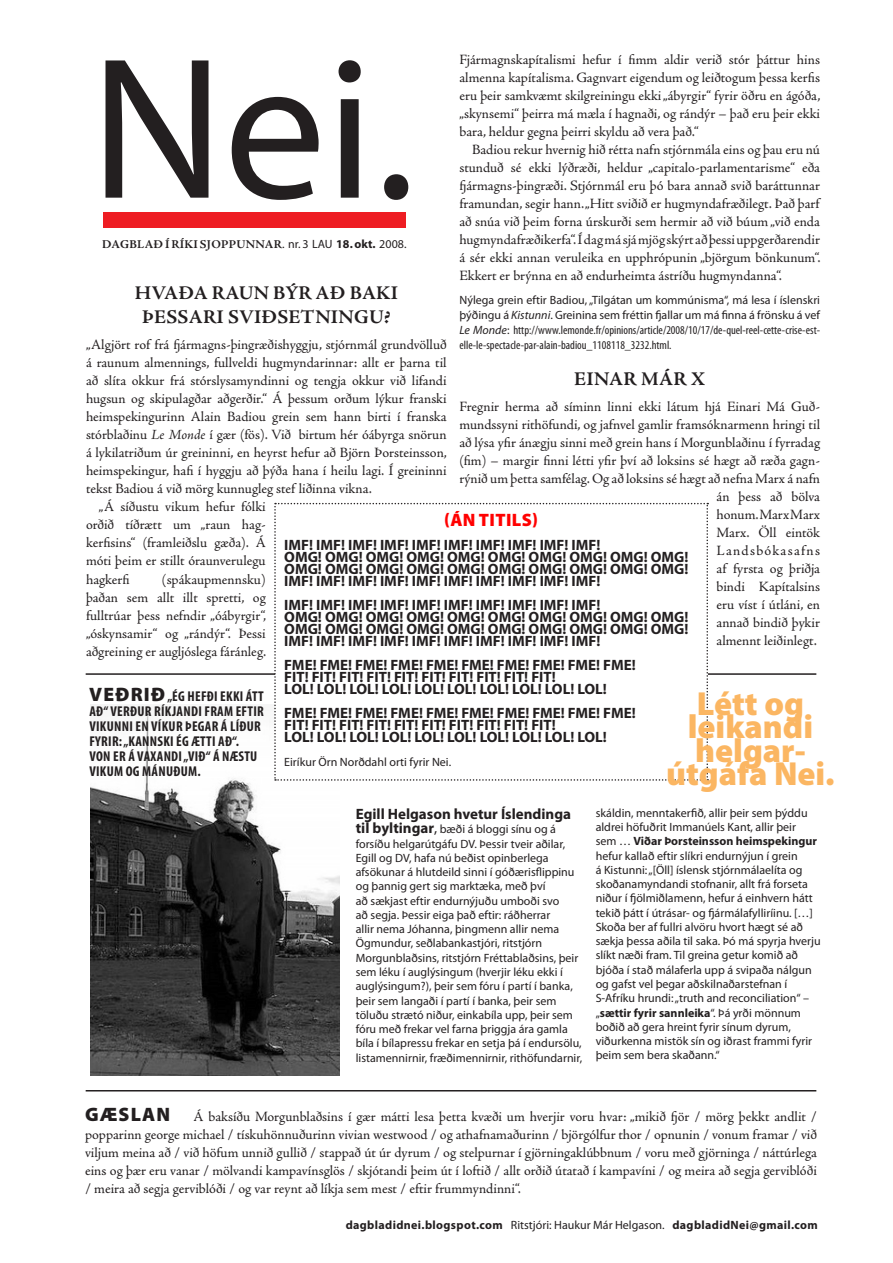
<style>
.page{position:relative;width:893px;height:1263px;background:#fff}
.page>*{position:absolute;margin:0;border:0;box-sizing:border-box;transform-origin:0 0}
.t1{font:203.55px "Myriad Pro";color:#231f20}
.t2{font:900 33.45px "Myriad Pro";color:#fbb662}
.Titill{font:700 19.5px/24px "Adobe Jenson Pro";letter-spacing:.015em;color:#231f20;text-align:center}
.KREPPUTJÚTTIÐ_T{font:900 18px "Myriad Pro";letter-spacing:.02em;color:#f00}
.Lítið_bil{font:700 15px "Myriad Pro";color:#231f20}
.Lítið_bil-2{font:700 15px "Myriad Pro";letter-spacing:-.02em;color:#231f20}
.Hinir{font:700 15px "Myriad Pro";color:#231f20}
.M1{font:14.25px/18px "Adobe Jenson Pro";color:#231f20;text-align:justify}
.M2{font:14.25px/18px "Adobe Jenson Pro";color:#231f20;text-align:justify}
.t3{font:700 condensed 14.25px/15px "Myriad Pro";letter-spacing:.02em;color:#231f20}
.Hinir-2{font:12px/14.2px "Myriad Pro";color:#231f20}
.M2-2{font:condensed 12px/15px "Myriad Pro";color:#231f20;text-align:justify}
.t4{font:700 12px "Myriad Pro";letter-spacing:.03em;color:#231f20}
.t5{font:700 12px "Adobe Jenson Pro";letter-spacing:.02em;color:#231f20}
.M1-2{font:12px "Myriad Pro";color:#231f20}
.s1{font-stretch:normal}
.s2{font-style:italic;font-stretch:normal}
.s3{font-family:"Myriad Pro";font-weight:400}
.s4{font-family:"Myriad Pro"}
.s5{font-style:italic}
.s6{font-weight:900;font-stretch:normal;font-size:19.5px}
.s7{font-weight:700;font-size:15px}
.s8{font-size:15px}
.s9{font-weight:700}
.s10{font-family:"Myriad Pro";font-weight:900;font-size:19.5px}
.s11{font-weight:400}
</style>
<div class="page">
<img style="left:91px;top:704px;width:249px;height:371px">
<div style="left:103px;top:212px;width:303px;height:16px;background:#ee1d23"></div>
<hr style="left:86px;top:673px;width:730px;height:2px;background:#231f20">
<hr style="left:86px;top:1090px;width:730px;height:1px;background:#231f20">
<svg style="left:274px;top:503px;width:434px;height:278px"></svg>
<p class="M2" style="left:459px;top:51px;width:363px">Fjármagnskapítalismi hefur í fimm aldir verið stór þáttur hins almenna kapítalisma. Gagnvart eigendum og leiðtogum þessa kerfis eru þeir samkvæmt skilgreiningu ekki „ábyrgir“ fyrir öðru en ágóða, „skynsemi“ þeirra má mæla í hagnaði, og rándýr – það eru þeir ekki bara, heldur gegna þeirri skyldu að vera það.“</p>
<p class="M2" style="left:459px;top:141px;width:363px;text-indent:13px">Badiou rekur hvernig hið rétta nafn stjórnmála eins og þau eru nú stunduð sé ekki lýðræði, heldur „capitalo-parlamentarisme“ eða fjármagns-þingræði. Stjórnmál eru þó bara annað svið baráttunnar framundan, segir hann. „Hitt sviðið er hugmyndafræðilegt. Það þarf að snúa við þeim forna úrskurði sem hermir að við búum „við enda hugmyndafræðikerfa“. Í dag má sjá mjög skýrt að þessi uppgerðarendir á sér ekki annan veruleika en upphrópunin „björgum bönkunum“.<br>Ekkert er brýnna en að endurheimta ástríðu hugmyndanna“.</p>
<p class="M2-2" style="left:459px;top:292px;width:362px"><span class="s1">Nýlega grein eftir Badiou, „Tilgátan um kommúnisma“, má lesa í íslenskri þýðingu á</span> <span class="s2">Kistunni</span><span class="s1">. Greinina sem fréttin fjallar um má finna á frönsku á vef </span><span class="s2">Le Monde</span><span class="s1">:</span> http://www.lemonde.fr/opinions/article/2008/10/17/de-quel-reel-cette-crise-est&shy;elle-le-spectacle-par-alain-badiou_1108118_3232.html.</p>
<p class="Titill" style="left:574px;top:367px;width:36px">EINAR</p>
<p class="Titill" style="left:641px;top:367px;width:66px">MÁR X</p>
<p class="M1" style="left:459px;top:398px;width:362px;text-align:right">Fregnir herma að síminn linni ekki látum hjá Einari Má Guð&shy;mundssyni rithöfundi, og jafnvel gamlir framsóknarmenn hringi til að lýsa yfir ánægju sinni með grein hans í Morgunblaðinu í fyrradag (fim) – margir finni létti yfir því að loksins sé hægt að ræða gagn&shy;rýnið um þetta samfélag. Og að loksins sé hægt að nefna Marx á nafn án þess að bölva<br>honum. Marx Marx<br>Marx. Öll eintök<br>Landsbókasafns<br>af fyrsta og þriðja<br>bindi Kapítalsins<br>eru víst í útláni, en<br>annað bindið þykir<br>almennt leiðinlegt.</p>
<p class="t1" style="left:90px;top:4px;width:327px">Nei.</p>
<p class="t5" style="left:102px;top:237px;width:306px">DAGBLAÐ Í RÍKI SJOPPUNNAR<span class="s3">. nr. 3 LAU</span> <span class="s4">18. okt.</span> <span class="s3">2008.</span></p>
<p class="Titill" style="left:135px;top:281px;width:265px">HVAÐA RAUN BÝR AÐ BAKI<br>ÞESSARI SVIÐSETNINGU?</p>
<p class="M1" style="left:86px;top:336px;width:363px">„Algjört rof frá fjármagns-þingræðishyggju, stjórnmál grundvölluð á raunum almennings, fullveldi hugmyndarinnar: allt er þarna til að slíta okkur frá stórslysamyndinni og tengja okkur við lifandi hugsun og skipulagðar aðgerðir.“ Á þessum orðum lýkur franski heimspekingurinn Alain Badiou grein sem hann birti í franska stórblaðinu <span class="s5">Le Monde</span> í gær (fös). Við birtum hér óábyrga snörun á lykilatriðum úr greininni, en heyrst hefur að Björn Þorsteinsson, heimspekingur, hafi í hyggju að þýða hana í heilu lagi. Í greininni tekst Badiou á við mörg kunnugleg stef liðinna vikna.</p>
<p class="M2" style="left:86px;top:498px;width:181px;text-indent:13px">„Á síðustu vikum hefur fólki orðið tíðrætt um „raun hag&shy;kerfisins“ (framleiðslu gæða). Á móti þeim er stillt óraunverulegu hagkerfi</p>
<p class="KREPPUTJÚTTIÐ_T" style="left:444px;top:508px;width:95px">(ÁN TITILS)</p>
<p class="Lítið_bil" style="left:284px;top:535px;width:318px">IMF! IMF! IMF! IMF! IMF! IMF! IMF! IMF! IMF! IMF!</p>
<p class="Lítið_bil" style="left:284px;top:547px;width:406px">OMG! OMG! OMG! OMG! OMG! OMG! OMG! OMG! OMG! OMG!</p>
<p class="Lítið_bil" style="left:284px;top:559px;width:406px">OMG! OMG! OMG! OMG! OMG! OMG! OMG! OMG! OMG! OMG!</p>
<p class="Lítið_bil" style="left:284px;top:571px;width:318px">IMF! IMF! IMF! IMF! IMF! IMF! IMF! IMF! IMF! IMF!</p>
<p class="Lítið_bil" style="left:284px;top:595px;width:318px">IMF! IMF! IMF! IMF! IMF! IMF! IMF! IMF! IMF! IMF!</p>
<p class="Lítið_bil" style="left:284px;top:607px;width:406px">OMG! OMG! OMG! OMG! OMG! OMG! OMG! OMG! OMG! OMG!</p>
<p class="Lítið_bil" style="left:284px;top:619px;width:406px">OMG! OMG! OMG! OMG! OMG! OMG! OMG! OMG! OMG! OMG!</p>
<p class="Lítið_bil" style="left:284px;top:631px;width:318px">IMF! IMF! IMF! IMF! IMF! IMF! IMF! IMF! IMF! IMF!</p>
<p class="Lítið_bil" style="left:284px;top:655px;width:353px">FME! FME! FME! FME! FME! FME! FME! FME! FME! FME!</p>
<p class="Lítið_bil" style="left:284px;top:667px;width:273px">FIT! FIT! FIT! FIT! FIT! FIT! FIT! FIT! FIT! FIT!</p>
<p class="Lítið_bil-2" style="left:284px;top:679px;width:324px">LOL! LOL! LOL! LOL! LOL! LOL! LOL! LOL! LOL! LOL!</p>
<p class="Lítið_bil" style="left:284px;top:703px;width:353px">FME! FME! FME! FME! FME! FME! FME! FME! FME! FME!</p>
<p class="Lítið_bil" style="left:284px;top:715px;width:273px">FIT! FIT! FIT! FIT! FIT! FIT! FIT! FIT! FIT! FIT!</p>
<p class="Lítið_bil-2" style="left:284px;top:727px;width:324px">LOL! LOL! LOL! LOL! LOL! LOL! LOL! LOL! LOL! LOL!</p>
<p class="M1-2" style="left:284px;top:755px;width:168px">Eiríkur Örn Norðdahl orti fyrir Nei.</p>
<p class="M2" style="left:86px;top:570px;width:182px;text-indent:76px">(spákaupmennsku) þaðan sem allt illt spretti, og fulltrúar þess nefndir „óábyrgir“, „óskynsamir“ og „rándýr“. Þessi aðgreining er augljóslega fáránleg.</p>
<p class="t3" style="left:89px;top:688px;width:176px"><span class="s6">VEÐRIÐ</span> „ÉG HEFÐI EKKI ÁTT<br>AÐ“ VERÐUR RÍKJANDI FRAM EFTIR<br>VIKUNNI EN VÍKUR ÞEGAR Á LÍÐUR<br>FYRIR: „KANNSKI ÉG ÆTTI AÐ“.<br>VON ER Á VAXANDI „VIÐ“ Á NÆSTU<br>VIKUM OG MÁNUÐUM.</p>
<p class="t2" style="left:697px;top:682px;width:109px">Létt og</p>
<p class="t2" style="left:688px;top:705px;width:127px">leikandi</p>
<p class="t2" style="left:695px;top:728px;width:112px">helgar-</p>
<p class="t2" style="left:666px;top:751px;width:170px">útgáfa Nei.</p>
<p class="Hinir" style="left:356px;top:804px;width:217px">Egill Helgason hvetur Íslendinga</p>
<p class="Hinir-2" style="left:356px;top:822px;width:228px"><span class="s7">til byltingar</span><span class="s8">,</span> bæði á bloggi sínu og á forsíðu helgarútgáfu DV. Þessir tveir aðilar, Egill og DV, hafa nú beðist opinberlega afsökunar á hlutdeild sinni í góðærisflippinu og þannig gert sig marktæka, með því<br>að sækjast eftir endurnýjuðu umboði svo<br>að segja. Þessir eiga það eftir: ráðherrar<br>allir nema Jóhanna, þingmenn allir nema Ögmundur, seðlabankastjóri, ritstjórn Morgunblaðsins, ritstjórn Fréttablaðsins, þeir sem léku í auglýsingum (hverjir léku ekki í auglýsingum?), þeir sem fóru í partí í banka, þeir sem langaði í partí í banka, þeir sem töluðu strætó niður, einkabíla upp, þeir sem fóru með frekar vel farna þriggja ára gamla bíla í bílapressu frekar en setja þá í endursölu, listamennirnir, fræðimennirnir, rithöfundarnir,</p>
<p class="Hinir-2" style="left:596px;top:806px;width:226px">skáldin, menntakerfið, allir þeir sem þýddu aldrei höfuðrit Immanúels Kant, allir þeir<br>sem … <span class="s9">Viðar Þorsteinsson heimspekingur </span>hefur kallað eftir slíkri endurnýjun í grein<br>á Kistunni: „[Öll] íslensk stjórnmálaelíta og skoðanamyndandi stofnanir, allt frá forseta niður í fjölmiðlamenn, hefur á einhvern hátt tekið þátt í útrásar- og fjármálafylliríinu. […] Skoða ber af fullri alvöru hvort hægt sé að sækja þessa aðila til saka. Þó má spyrja hverju slíkt næði fram. Til greina getur komið að bjóða í stað málaferla upp á svipaða nálgun og gafst vel þegar aðskilnaðarstefnan í S-Afríku hrundi: „truth and reconciliation“ – „<span class="s9">sættir fyrir sannleika</span>“. Þá yrði mönnum boðið að gera hreint fyrir sínum dyrum, viðurkenna mistök sín og iðrast frammi fyrir þeim sem bera skaðann.“</p>
<p class="M1" style="left:85px;top:1107px;width:734px"><span class="s10">GÆSLAN</span> Á baksíðu Morgunblaðsins í gær mátti lesa þetta kvæði um hverjir voru hvar: „mikið fjör / mörg þekkt andlit / popparinn george michael / tískuhönnuðurinn vivian westwood / og athafnamaðurinn / björgólfur thor / opnunin / vonum framar / við viljum meina að / við höfum unnið gullið / stappað út úr dyrum / og stelpurnar í gjörningaklúbbnum / voru með gjörninga / náttúrlega eins og þær eru vanar / mölvandi kampavínsglös / skjótandi þeim út í loftið / allt orðið útatað í kampavíni / og meira að segja gerviblóði / meira að segja gerviblóði / og var reynt að líkja sem mest / eftir frummyndinni“.</p>
<p class="t4" style="left:346px;top:1217px;width:474px">dagbladidnei.blogspot.com <span class="s11">Ritstjóri: Haukur Már Helgason.</span> dagbladidNei@gmail.com</p>
</div>
